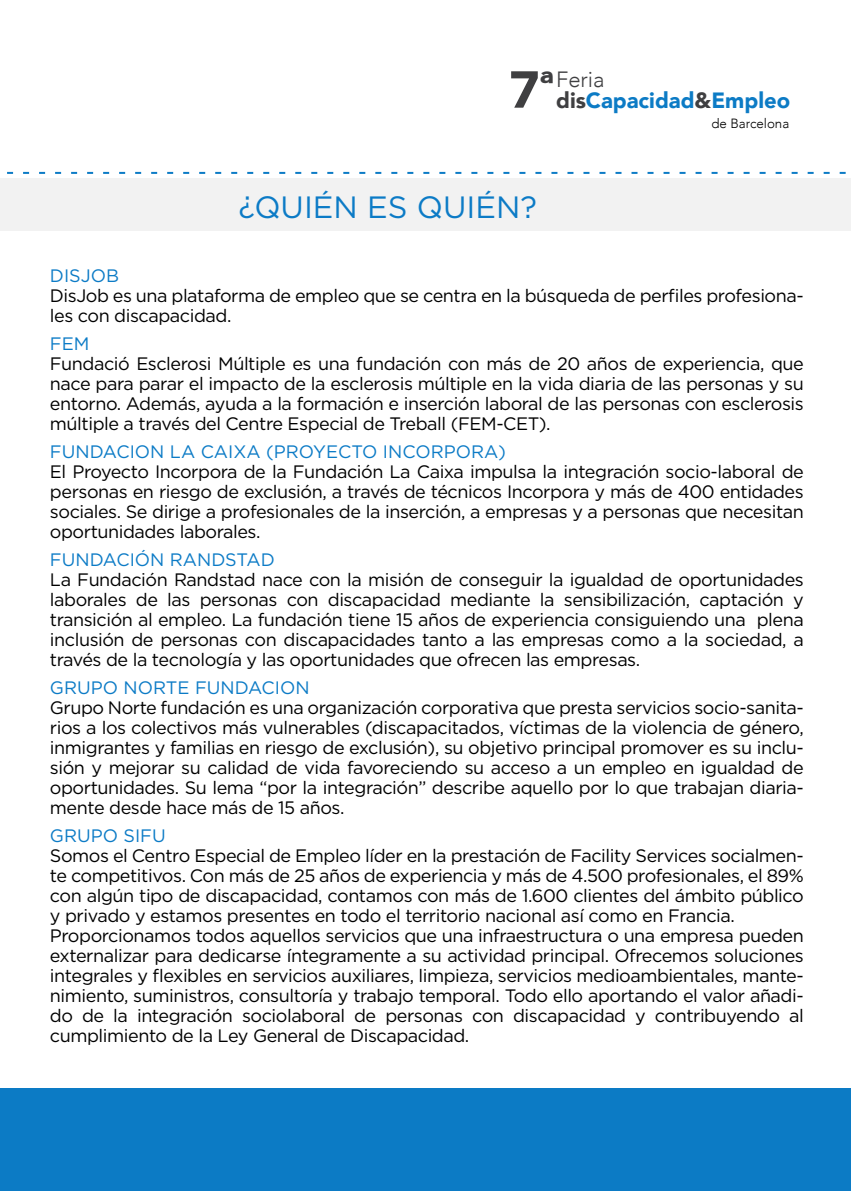
<style>
.page{position:relative;width:851px;height:1191px;background:#fff}
.page>*{position:absolute;margin:0;border:0;box-sizing:border-box;transform-origin:0 0}
.t1{font:900 51.4px "Avenir";color:#3f3f41}
.t2{font:900 39.8px "Avenir";color:#3f3f41}
.t3{font:30.8px "Gotham";color:#0c7bc6}
.t4{font:900 22px "Avenir";color:#0c7bc5}
.t5{font:300 22px "Avenir";color:#3f3f41}
.t6{font:18px/20px "Gotham";letter-spacing:-.025em;color:#000;text-align:justify}
.t7{font:18px "Gotham";color:#0c7bc6}
.t8{font:300 13.4px "Avenir";color:#000}
.s1{color:#3f3f41}
</style>
<div class="page">
<div style="left:0;top:1088px;width:850px;height:103px;background:#0c7bc5"></div>
<div style="left:0;top:178px;width:850px;height:53px;background:#f2f2f2"></div>
<svg style="left:7px;top:172px;width:839px;height:2px"></svg>
<h2 class="t2" style="left:539px;top:52px;width:15px">ª</h2>
<p class="t5" style="left:556px;top:66px;width:50px">Feria</p>
<h1 class="t1" style="left:509px;top:46px;width:32px">7</h1>
<p class="t4" style="left:556px;top:81px;width:235px"><span class="s1">dis</span>Capacidad<span class="s1">&amp;</span>Empleo</p>
<h3 class="t3" style="left:238px;top:188px;width:300px">¿QUIÉN ES QUIÉN?</h3>
<p class="t8" style="left:711px;top:116px;width:79px">de Barcelona</p>
<p class="t7" style="left:50px;top:264px;width:71px">DISJOB</p>
<p class="t6" style="left:50px;top:285px;width:755px">DisJob es una plataforma de empleo que se centra en la búsqueda de perfiles profesiona&shy;les con discapacidad.</p>
<p class="t7" style="left:50px;top:332px;width:41px">FEM</p>
<p class="t6" style="left:50px;top:353px;width:755px">Fundació Esclerosi Múltiple es una fundación con más de 20 años de experiencia, que nace para parar el impacto de la esclerosis múltiple en la vida diaria de las personas y su entorno. Además, ayuda a la formación e inserción laboral de las personas con esclerosis múltiple a través del Centre Especial de Treball (FEM-CET).</p>
<p class="t7" style="left:50px;top:440px;width:457px">FUNDACION LA CAIXA (PROYECTO INCORPORA)</p>
<p class="t6" style="left:50px;top:461px;width:755px">El Proyecto Incorpora de la Fundación La Caixa impulsa la integración socio-laboral de personas en riesgo de exclusión, a través de técnicos Incorpora y más de 400 entidades sociales. Se dirige a profesionales de la inserción, a empresas y a personas que necesitan oportunidades laborales.</p>
<p class="t7" style="left:50px;top:548px;width:226px">FUNDACIÓN RANDSTAD</p>
<p class="t6" style="left:50px;top:569px;width:755px">La Fundación Randstad nace con la misión de conseguir la igualdad de oportunidades laborales de las personas con discapacidad mediante la sensibilización, captación y transición al empleo. La fundación tiene 15 años de experiencia consiguiendo una plena inclusión de personas con discapacidades tanto a las empresas como a la sociedad, a través de la tecnología y las oportunidades que ofrecen las empresas.</p>
<p class="t7" style="left:50px;top:676px;width:261px">GRUPO NORTE FUNDACION</p>
<p class="t6" style="left:50px;top:697px;width:755px">Grupo Norte fundación es una organización corporativa que presta servicios socio-sanita&shy;rios a los colectivos más vulnerables (discapacitados, víctimas de la violencia de género, inmigrantes y familias en riesgo de exclusión), su objetivo principal promover es su inclu&shy;sión y mejorar su calidad de vida favoreciendo su acceso a un empleo en igualdad de oportunidades. Su lema “por la integración” describe aquello por lo que trabajan diaria&shy;mente desde hace más de 15 años.</p>
<p class="t7" style="left:50px;top:824px;width:117px">GRUPO SIFU</p>
<p class="t6" style="left:50px;top:845px;width:755px;text-align:left">Somos el Centro Especial de Empleo líder en la prestación de Facility Services socialmen&shy;te competitivos. Con más de 25 años de experiencia y más de 4.500 profesionales, el 89% con algún tipo de discapacidad, contamos con más de 1.600 clientes del ámbito público y privado y estamos presentes en todo el territorio nacional así como en Francia.<br>Proporcionamos todos aquellos servicios que una infraestructura o una empresa pueden externalizar para dedicarse íntegramente a su actividad principal. Ofrecemos soluciones integrales y flexibles en servicios auxiliares, limpieza, servicios medioambientales, mante&shy;nimiento, suministros, consultoría y trabajo temporal. Todo ello aportando el valor añadi&shy;do de la integración sociolaboral de personas con discapacidad y contribuyendo al cumplimiento de la Ley General de Discapacidad.</p>
</div>
